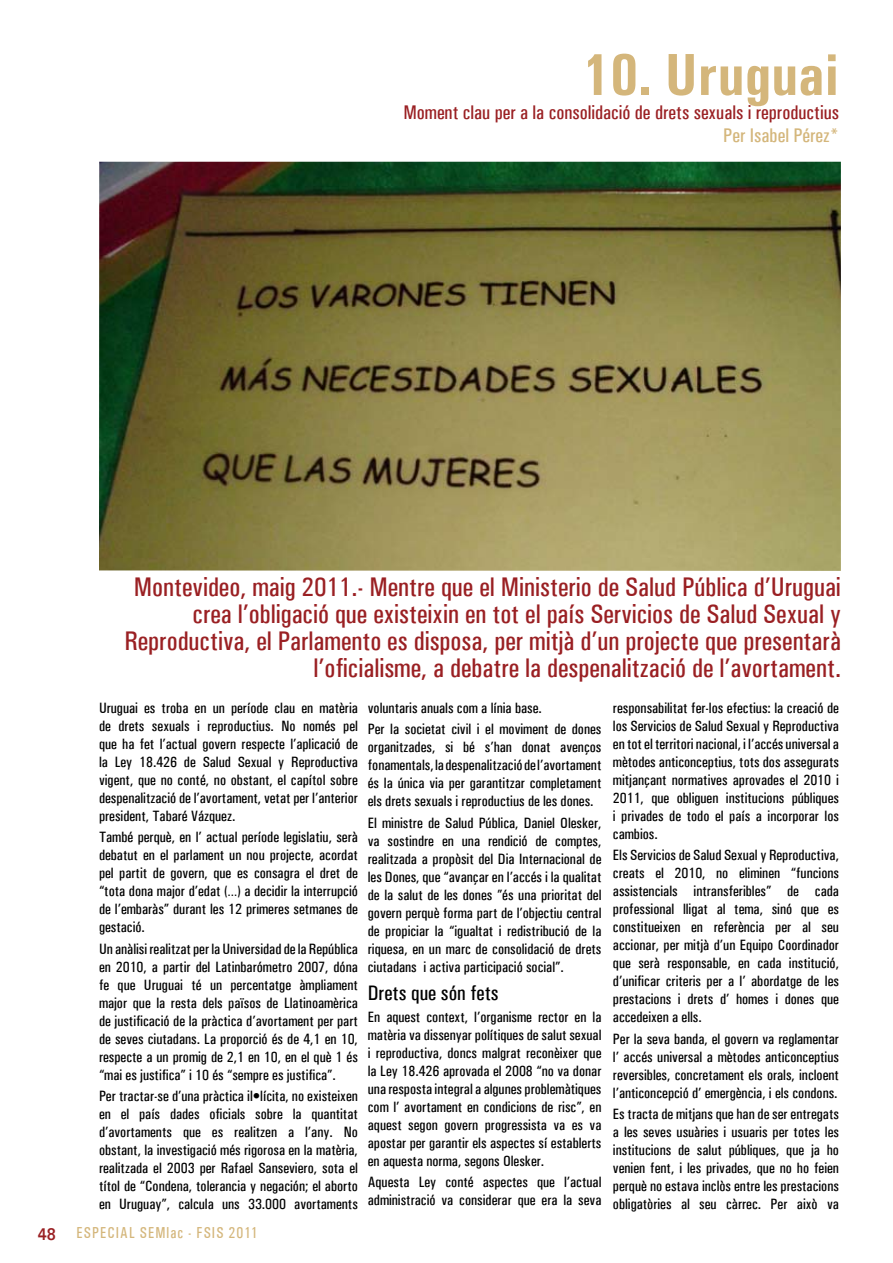
<style>
.page{position:relative;width:893px;height:1263px;background:#fff}
.page>*{position:absolute;margin:0;border:0;box-sizing:border-box;transform-origin:0 0}
.t1{font:700 condensed 59.4px "Univers";color:#d4b67b}
.t2{font:500 condensed 27px/27px "Univers";color:#9a2023;text-align:right}
.t3{font:500 condensed 21px "Univers";color:#000}
.t4{font:500 condensed 19.8px "Univers";color:#9a2023}
.t5{font:500 condensed 19.8px "Univers";color:#d4b67b}
.t6{font:500 condensed 15.9px "Univers";letter-spacing:.075em;color:#d4b67b;scale:.93 1}
.t7{font:500 condensed 15px/18px "Univers";color:#000;text-align:justify}
.s1{font-weight:700;font-stretch:normal;font-size:16.95px;color:#9a2023}
</style>
<div class="page">
<img style="left:99px;top:162px;width:742px;height:409px">
<h1 class="t1" style="left:582px;top:39px;width:259px">10. Uruguai</h1>
<h3 class="t4" style="left:403px;top:100px;width:437px">Moment clau per a la consolidació de drets sexuals i reproductius</h3>
<h3 class="t5" style="left:723px;top:124px;width:117px">Per Isabel Pérez*</h3>
<p class="t2" style="left:124px;top:574px;width:718px">Montevideo, maig 2011.- Mentre que el Ministerio de Salud Pública d’Uruguai crea l’obligació que existeixin en tot el país Servicios de Salud Sexual y Reproductiva, el Parlamento es disposa, per mitjà d’un projecte que presentarà l’oficialisme, a debatre la despenalització de l’avortament.</p>
<p class="t7" style="left:613px;top:699px;width:228px">responsabilitat fer-los efectius: la creació de los Servicios de Salud Sexual y Reproductiva en tot el territori nacional, i l’accés universal a mètodes anticonceptius, tots dos assegurats mitjançant normatives aprovades el 2010 i 2011, que obliguen institucions públiques i privades de todo el país a incorporar los cambios.</p>
<p class="t7" style="left:613px;top:846px;width:228px">Els Servicios de Salud Sexual y Reproductiva, creats el 2010, no eliminen “funcions assistencials intransferibles” de cada professional lligat al tema, sinó que es constitueixen en referència per al seu accionar, per mitjà d’un Equipo Coordinador que serà responsable, en cada institució, d’unificar criteris per a l’ abordatge de les prestacions i drets d’ homes i dones que accedeixen a ells.</p>
<p class="t7" style="left:613px;top:1029px;width:228px">Per la seva banda, el govern va reglamentar l’ accés universal a mètodes anticonceptius reversibles, concretament els orals, incloent l’anticoncepció d’ emergència, i els condons.</p>
<p class="t7" style="left:613px;top:1105px;width:228px">Es tracta de mitjans que han de ser entregats a les seves usuàries i usuaris per totes les institucions de salut públiques, que ja ho venien fent, i les privades, que no ho feien perquè no estava inclòs entre les prestacions obligatòries al seu càrrec. Per això va</p>
<p class="t7" style="left:99px;top:699px;width:260px">Uruguai es troba en un període clau en matèria de drets sexuals i reproductius. No només pel que ha fet l’actual govern respecte l’aplicació de la Ley 18.426 de Salud Sexual y Reproductiva vigent, que no conté, no obstant, el capítol sobre despenalització de l’avortament, vetat per l’anterior president, Tabaré Vázquez.</p>
<p class="t7" style="left:99px;top:828px;width:260px">També perquè, en l’ actual període legislatiu, serà debatut en el parlament un nou projecte, acordat pel partit de govern, que es consagra el dret de “tota dona major d’edat (…) a decidir la interrupció de l’embaràs” durant les 12 primeres setmanes de gestació.</p>
<p class="t7" style="left:99px;top:939px;width:260px">Un anàlisi realitzat per la Universidad de la República en 2010, a partir del Latinbarómetro 2007, dóna fe que Uruguai té un percentatge àmpliament major que la resta dels països de Llatinoamèrica de justificació de la pràctica d’avortament per part de seves ciutadans. La proporció és de 4,1 en 10, respecte a un promig de 2,1 en 10, en el què 1 és “mai es justifica” i 10 és “sempre es justifica”.</p>
<p class="t7" style="left:99px;top:1087px;width:260px">Per tractar-se d’una pràctica il•lícita, no existeixen en el país dades oficials sobre la quantitat d’avortaments que es realitzen a l’any. No obstant, la investigació més rigorosa en la matèria, realitzada el 2003 per Rafael Sanseviero, sota el títol de “Condena, tolerancia y negación; el aborto en Uruguay”, calcula uns 33.000 avortaments</p>
<p class="t7" style="left:368px;top:697px;width:235px;line-height:21.5px">voluntaris anuals com a línia base.<br>Per la societat civil i el moviment de dones</p>
<p class="t7" style="left:368px;top:738px;width:235px">organitzades, si bé s’han donat avenços fonamentals, la despenalització de l’avortament és la única via per garantitzar completament els drets sexuals i reproductius de les dones.</p>
<p class="t7" style="left:368px;top:813px;width:235px">El ministre de Salud Pública, Daniel Olesker, va sostindre en una rendició de comptes, realitzada a propòsit del Dia Internacional de les Dones, que “avançar en l’accés i la qualitat de la salut de les dones ”és una prioritat del govern perquè forma part de l’objectiu central de propiciar la “igualtat i redistribució de la riquesa, en un marc de consolidació de drets ciutadans i activa participació social”.</p>
<h3 class="t3" style="left:368px;top:981px;width:132px">Drets que són fets</h3>
<p class="t7" style="left:368px;top:1007px;width:235px">En aquest context, l’organisme rector en la matèria va dissenyar polítiques de salut sexual i reproductiva, doncs malgrat reconèixer que la Ley 18.426 aprovada el 2008 “no va donar una resposta integral a algunes problemàtiques com l’ avortament en condicions de risc”, en aquest segon govern progressista va es va apostar per garantir els aspectes sí establerts en aquesta norma, segons Olesker.</p>
<p class="t7" style="left:368px;top:1173px;width:235px">Aquesta Ley conté aspectes que l’actual administració va considerar que era la seva</p>
<p class="t6" style="left:38px;top:1223px;width:238px"><span class="s1">48</span> ESPECIAL SEMlac - FSIS 2011</p>
</div>
